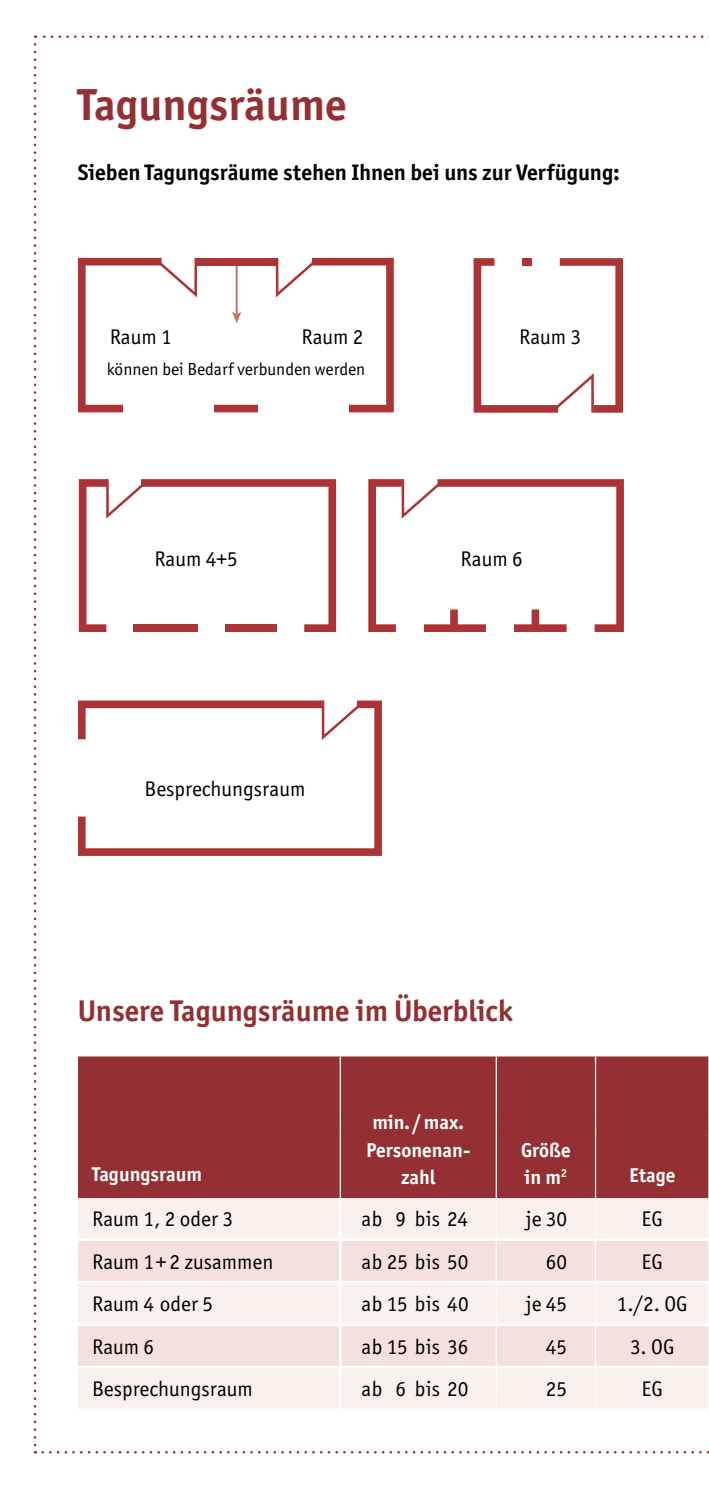
<style>
.page{position:relative;width:709px;height:1489px;background:#fff}
.page>*{position:absolute;margin:0;border:0;box-sizing:border-box;transform-origin:0 0}
.t1{font:700 45px "Officina Sans ITC Pro";color:#943033}
.t2{font:700 30px "Officina Sans ITC Pro";color:#943033}
.t3{font:700 22.5px "Officina Sans ITC Pro";letter-spacing:-.005em;color:#000}
.t4{font:21.25px "Officina Sans ITC Pro";color:#000}
.t5{font:700 20px/27.5px "Officina Sans ITC Pro";color:#fff;text-align:center}
.t6{font:17.5px "Officina Sans ITC Pro";color:#000}
</style>
<div class="page">
<svg style="left:34px;top:44px;width:2px;height:1409px"></svg>
<svg style="left:42px;top:1451px;width:667px;height:2px"></svg>
<svg style="left:35px;top:35px;width:674px;height:3px"></svg>
<svg style="left:78px;top:700px;width:304px;height:155px"></svg>
<svg style="left:107px;top:479px;width:317px;height:153px"></svg>
<svg style="left:79px;top:479px;width:28px;height:153px"></svg>
<svg style="left:141px;top:479px;width:195px;height:153px"></svg>
<div style="left:134px;top:624px;width:64px;height:8px;background:#ad3436"></div>
<svg style="left:368px;top:479px;width:34px;height:153px"></svg>
<svg style="left:424px;top:479px;width:200px;height:153px"></svg>
<svg style="left:78px;top:258px;width:316px;height:154px"></svg>
<svg style="left:473px;top:258px;width:150px;height:155px"></svg>
<div style="left:123px;top:398px;width:90px;height:27px;background:#fff"></div>
<div style="left:258px;top:397px;width:90px;height:27px;background:#fff"></div>
<div style="left:78px;top:1056px;width:630px;height:142px;background:#943033"></div>
<div style="left:78px;top:1198px;width:630px;height:210px;background:#faf0ec"></div>
<svg style="left:78px;top:1240px;width:630px;height:125px;background:#f6e6e1"></svg>
<hr style="left:339px;top:1198px;width:2px;height:40px;background:#fff">
<hr style="left:340px;top:1238px;width:155px;height:2px;background:#fff">
<hr style="left:339px;top:1240px;width:2px;height:40px;background:#fff">
<hr style="left:497px;top:1238px;width:98px;height:2px;background:#fff">
<hr style="left:596px;top:1238px;width:112px;height:2px;background:#fff">
<hr style="left:340px;top:1280px;width:155px;height:3px;background:#fff">
<hr style="left:339px;top:1283px;width:2px;height:40px;background:#fff">
<hr style="left:497px;top:1280px;width:98px;height:3px;background:#fff">
<hr style="left:596px;top:1280px;width:112px;height:3px;background:#fff">
<hr style="left:340px;top:1323px;width:155px;height:2px;background:#fff">
<hr style="left:339px;top:1325px;width:2px;height:40px;background:#fff">
<hr style="left:497px;top:1323px;width:98px;height:2px;background:#fff">
<hr style="left:596px;top:1323px;width:112px;height:2px;background:#fff">
<hr style="left:78px;top:1365px;width:262px;height:3px;background:#fff">
<hr style="left:340px;top:1365px;width:155px;height:3px;background:#fff">
<hr style="left:339px;top:1368px;width:2px;height:40px;background:#fff">
<hr style="left:497px;top:1365px;width:98px;height:3px;background:#fff">
<hr style="left:596px;top:1365px;width:112px;height:3px;background:#fff">
<hr style="left:78px;top:1238px;width:262px;height:2px;background:#fff">
<hr style="left:78px;top:1280px;width:262px;height:3px;background:#fff">
<hr style="left:78px;top:1323px;width:262px;height:2px;background:#fff">
<hr style="left:340px;top:1056px;width:1px;height:56px;background:#fff">
<svg style="left:340px;top:1112px;width:1px;height:18px"></svg>
<hr style="left:340px;top:1130px;width:1px;height:68px;background:#fff">
<svg style="left:708px;top:1112px;width:1px;height:18px"></svg>
<hr style="left:495px;top:1056px;width:2px;height:56px;background:#fff">
<svg style="left:495px;top:1112px;width:2px;height:18px"></svg>
<hr style="left:495px;top:1130px;width:2px;height:68px;background:#fff">
<hr style="left:495px;top:1198px;width:2px;height:41px;background:#fff">
<hr style="left:495px;top:1239px;width:2px;height:42px;background:#fff">
<hr style="left:495px;top:1281px;width:2px;height:43px;background:#fff">
<hr style="left:495px;top:1324px;width:2px;height:42px;background:#fff">
<hr style="left:495px;top:1366px;width:2px;height:42px;background:#fff">
<hr style="left:595px;top:1056px;width:1px;height:56px;background:#fff">
<svg style="left:595px;top:1112px;width:1px;height:18px"></svg>
<hr style="left:595px;top:1130px;width:1px;height:68px;background:#fff">
<hr style="left:595px;top:1198px;width:1px;height:41px;background:#fff">
<hr style="left:595px;top:1239px;width:1px;height:42px;background:#fff">
<hr style="left:595px;top:1281px;width:1px;height:43px;background:#fff">
<hr style="left:595px;top:1324px;width:1px;height:42px;background:#fff">
<hr style="left:595px;top:1366px;width:1px;height:42px;background:#fff">
<h1 class="t1" style="left:78px;top:77px;width:270px">Tagungsräume</h1>
<p class="t3" style="left:78px;top:158px;width:543px">Sieben Tagungsräume stehen Ihnen bei uns zur Verfügung:</p>
<p class="t4" style="left:110px;top:324px;width:64px">Raum 1</p>
<p class="t4" style="left:301px;top:324px;width:64px">Raum 2</p>
<p class="t6" style="left:107px;top:359px;width:260px">können bei Bedarf verbunden werden</p>
<p class="t4" style="left:519px;top:324px;width:64px">Raum 3</p>
<p class="t4" style="left:154px;top:546px;width:85px">Raum 4+5</p>
<p class="t4" style="left:460px;top:546px;width:64px">Raum 6</p>
<p class="t4" style="left:145px;top:775px;width:162px">Besprechungsraum</p>
<h2 class="t2" style="left:78px;top:991px;width:436px">Unsere Tagungsräume im Überblick</h2>
<p class="t5" style="left:92px;top:1159px;width:111px">Tagungsraum</p>
<p class="t5" style="left:366px;top:1108px;width:106px">min. /max.<br>Personenan&shy;zahl</p>
<p class="t5" style="left:521px;top:1135px;width:51px;text-align:left">Größe in m<sup>2</sup></p>
<p class="t5" style="left:629px;top:1161px;width:48px">Etage</p>
<p class="t4" style="left:92px;top:1206px;width:142px">Raum 1, 2 oder 3</p>
<p class="t4" style="left:361px;top:1206px;width:108px">ab 9 bis 24</p>
<p class="t4" style="left:526px;top:1206px;width:42px">je 30</p>
<p class="t4" style="left:641px;top:1206px;width:23px">EG</p>
<p class="t4" style="left:92px;top:1248px;width:183px">Raum 1+ 2 zusammen</p>
<p class="t4" style="left:361px;top:1248px;width:108px">ab 25 bis 50</p>
<p class="t4" style="left:546px;top:1248px;width:23px">60</p>
<p class="t4" style="left:641px;top:1248px;width:23px">EG</p>
<p class="t4" style="left:92px;top:1291px;width:122px">Raum 4 oder 5</p>
<p class="t4" style="left:361px;top:1291px;width:109px">ab 15 bis 40</p>
<p class="t4" style="left:526px;top:1291px;width:42px">je 45</p>
<p class="t4" style="left:617px;top:1291px;width:72px">1./2. OG</p>
<p class="t4" style="left:92px;top:1333px;width:64px">Raum 6</p>
<p class="t4" style="left:361px;top:1333px;width:108px">ab 15 bis 36</p>
<p class="t4" style="left:546px;top:1333px;width:23px">45</p>
<p class="t4" style="left:630px;top:1333px;width:46px">3. OG</p>
<p class="t4" style="left:92px;top:1376px;width:162px">Besprechungsraum</p>
<p class="t4" style="left:361px;top:1376px;width:108px">ab 6 bis 20</p>
<p class="t4" style="left:546px;top:1376px;width:23px">25</p>
<p class="t4" style="left:641px;top:1376px;width:23px">EG</p>
</div>
